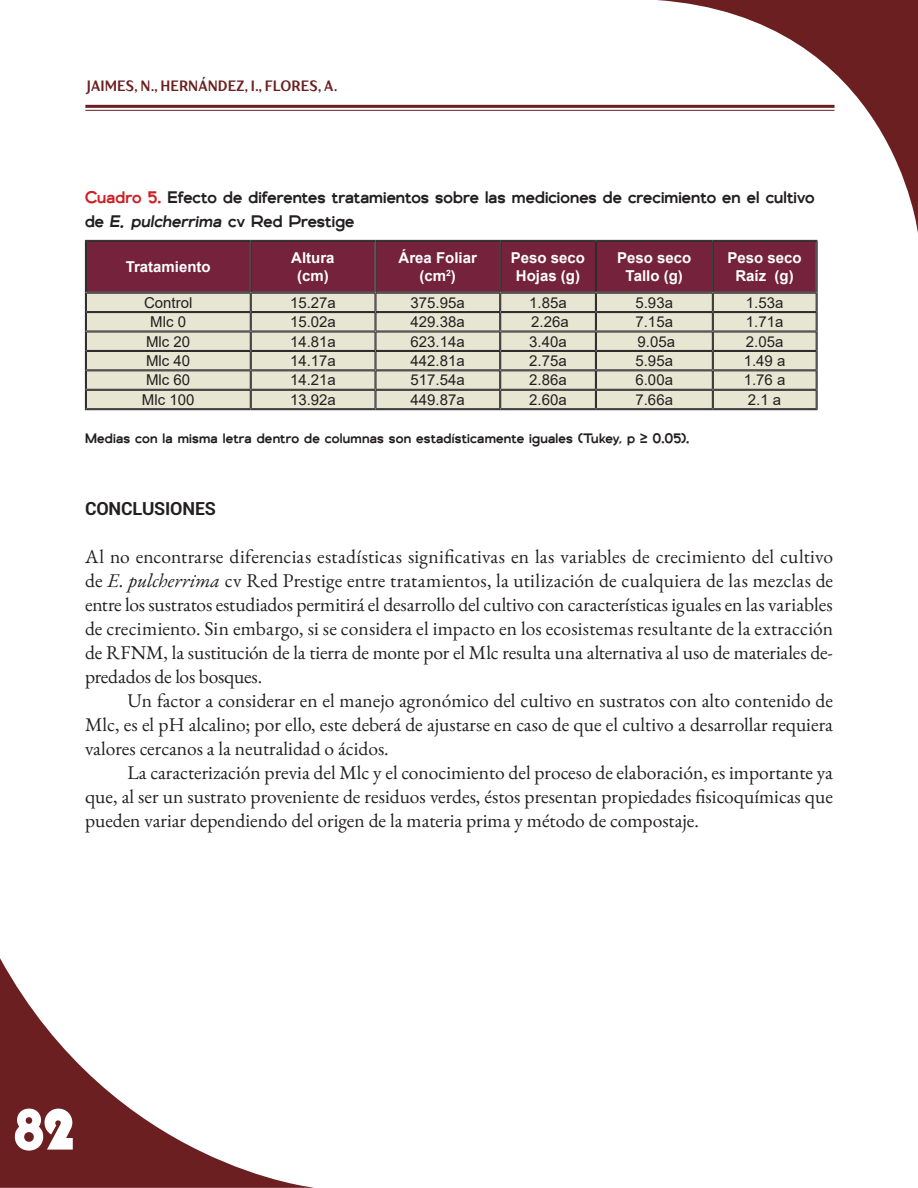
<style>
.page{position:relative;width:918px;height:1188px;background:#fff}
.page>*{position:absolute;margin:0;border:0;box-sizing:border-box;transform-origin:0 0}
.t1{font:60px "Bauhaus 93";color:#fff}
.primer_párrafo{font:19.5px/24px "EB Garamond";letter-spacing:-.01em;color:#231f20;text-align:justify}
.cuerpo_de_texto{font:19.5px/24px "EB Garamond";color:#231f20;text-align:justify}
.subtitulo{font:700 18px "Roboto";letter-spacing:-.005em;color:#231f20}
.titulo_cuadro{font:500 16.5px/24px "Genova";color:#231f20}
.t2{font:15px "Arial";color:#231f20}
.t3{font:700 15px/18px "Arial";color:#fff;text-align:center}
.t4{font:700 15px "TT Drugs Trl Cnd";letter-spacing:.005em;color:#6b1f20}
.fuente_cuadro{font:500 13.5px "Genova";letter-spacing:.015em;color:#231f20}
.s1{color:#cd2027}
.s2{font-style:italic}
.s3{font-family:"Arial";font-weight:700}
</style>
<div class="page">
<svg style="left:0;top:958px;width:315px;height:230px"></svg>
<svg style="left:656px;top:0;width:262px;height:233px"></svg>
<hr style="left:85px;top:105px;width:750px;height:3px;background:#6b1d1f">
<hr style="left:85px;top:110px;width:750px;height:1px;background:#6b1d1f">
<hr style="left:85px;top:240px;width:166px;height:1px;background:#231f20">
<hr style="left:251px;top:240px;width:124px;height:1px;background:#231f20">
<hr style="left:375px;top:240px;width:125px;height:1px;background:#231f20">
<hr style="left:500px;top:240px;width:96px;height:1px;background:#231f20">
<hr style="left:596px;top:240px;width:117px;height:1px;background:#231f20">
<hr style="left:713px;top:240px;width:104px;height:1px;background:#231f20">
<svg style="left:85px;top:241px;width:733px;height:169px;background:#b59b98"></svg>
<hr style="left:86px;top:408px;width:165px;height:1px;background:#231f20">
<hr style="left:85px;top:409px;width:166px;height:1px;background:#231f20">
<hr style="left:251px;top:408px;width:124px;height:1px;background:#231f20">
<hr style="left:251px;top:409px;width:124px;height:1px;background:#231f20">
<hr style="left:376px;top:408px;width:124px;height:1px;background:#231f20">
<hr style="left:375px;top:409px;width:125px;height:1px;background:#231f20">
<hr style="left:501px;top:408px;width:95px;height:1px;background:#231f20">
<hr style="left:500px;top:409px;width:96px;height:1px;background:#231f20">
<hr style="left:596px;top:408px;width:117px;height:1px;background:#231f20">
<hr style="left:596px;top:409px;width:117px;height:1px;background:#231f20">
<hr style="left:713px;top:408px;width:104px;height:1px;background:#231f20">
<hr style="left:713px;top:409px;width:104px;height:1px;background:#231f20">
<p class="t4" style="left:87px;top:76px;width:252px">JAIMES, N., HERNÁNDEZ, I., FLORES, A.</p>
<p class="titulo_cuadro" style="left:85px;top:185px;width:731px"><span class="s1">Cuadro 5.</span> Efecto de diferentes tratamientos sobre las mediciones de crecimiento en el cultivo de <span class="s2">E. pulcherrima</span> cv Red Prestige</p>
<p class="t3" style="left:126px;top:258px;width:87px">Tratamiento</p>
<p class="t3" style="left:291px;top:249px;width:45px">Altura (cm)</p>
<p class="t3" style="left:399px;top:249px;width:80px">Área Foliar (cm<sup>2</sup>)</p>
<p class="t3" style="left:511px;top:249px;width:76px">Peso seco<br>Hojas (g)</p>
<p class="t3" style="left:617px;top:249px;width:76px">Peso seco<br>Tallo (g)</p>
<p class="t3" style="left:728px;top:249px;width:76px">Peso seco<br>Raíz (g)</p>
<p class="t2" style="left:144px;top:292px;width:50px">Control</p>
<p class="t2" style="left:290px;top:292px;width:47px">15.27a</p>
<p class="t2" style="left:411px;top:292px;width:56px">375.95a</p>
<p class="t2" style="left:529px;top:292px;width:39px">1.85a</p>
<p class="t2" style="left:635px;top:292px;width:39px">5.93a</p>
<p class="t2" style="left:746px;top:292px;width:39px">1.53a</p>
<p class="t2" style="left:150px;top:312px;width:37px">Mlc 0</p>
<p class="t2" style="left:290px;top:312px;width:47px">15.02a</p>
<p class="t2" style="left:411px;top:312px;width:56px">429.38a</p>
<p class="t2" style="left:531px;top:312px;width:39px">2.26a</p>
<p class="t2" style="left:635px;top:312px;width:39px">7.15a</p>
<p class="t2" style="left:746px;top:312px;width:39px">1.71a</p>
<p class="t2" style="left:146px;top:331px;width:46px">Mlc 20</p>
<p class="t2" style="left:290px;top:331px;width:47px">14.81a</p>
<p class="t2" style="left:411px;top:331px;width:56px">623.14a</p>
<p class="t2" style="left:529px;top:331px;width:39px">3.40a</p>
<p class="t2" style="left:638px;top:331px;width:39px">9.05a</p>
<p class="t2" style="left:746px;top:331px;width:39px">2.05a</p>
<p class="t2" style="left:146px;top:350px;width:46px">Mlc 40</p>
<p class="t2" style="left:290px;top:350px;width:47px">14.17a</p>
<p class="t2" style="left:411px;top:350px;width:56px">442.81a</p>
<p class="t2" style="left:529px;top:350px;width:39px">2.75a</p>
<p class="t2" style="left:635px;top:350px;width:39px">5.95a</p>
<p class="t2" style="left:744px;top:350px;width:43px">1.49 a</p>
<p class="t2" style="left:146px;top:370px;width:46px">Mlc 60</p>
<p class="t2" style="left:290px;top:370px;width:47px">14.21a</p>
<p class="t2" style="left:411px;top:370px;width:56px">517.54a</p>
<p class="t2" style="left:529px;top:370px;width:39px">2.86a</p>
<p class="t2" style="left:635px;top:370px;width:39px">6.00a</p>
<p class="t2" style="left:744px;top:370px;width:43px">1.76 a</p>
<p class="t2" style="left:142px;top:389px;width:54px">Mlc 100</p>
<p class="t2" style="left:290px;top:389px;width:47px">13.92a</p>
<p class="t2" style="left:411px;top:389px;width:56px">449.87a</p>
<p class="t2" style="left:529px;top:389px;width:39px">2.60a</p>
<p class="t2" style="left:635px;top:389px;width:39px">7.66a</p>
<p class="t2" style="left:748px;top:389px;width:35px">2.1 a</p>
<p class="fuente_cuadro" style="left:85px;top:430px;width:606px">Medias con la misma letra dentro de columnas son estadísticamente iguales (Tukey, p <span class="s3">≥</span> 0.05).</p>
<p class="subtitulo" style="left:85px;top:495px;width:133px">CONCLUSIONES</p>
<p class="primer_párrafo" style="left:85px;top:544px;width:749px">Al no encontrarse diferencias estadísticas significativas en las variables de crecimiento del cultivo de <span class="s2">E. pulcherrima</span> cv Red Prestige entre tratamientos, la utilización de cualquiera de las mezclas de entre los sustratos estudiados permitirá el desarrollo del cultivo con características iguales en las variables de crecimiento. Sin embargo, si se considera el impacto en los ecosistemas resultante de la extracción de RFNM, la sustitución de la tierra de monte por el Mlc resulta una alternativa al uso de materiales de&shy;predados de los bosques.</p>
<p class="cuerpo_de_texto" style="left:85px;top:688px;width:749px;text-indent:43px">Un factor a considerar en el manejo agronómico del cultivo en sustratos con alto contenido de Mlc, es el pH alcalino; por ello, este deberá de ajustarse en caso de que el cultivo a desarrollar requiera valores cercanos a la neutralidad o ácidos.</p>
<p class="cuerpo_de_texto" style="left:85px;top:760px;width:749px;text-indent:43px">La caracterización previa del Mlc y el conocimiento del proceso de elaboración, es importante ya que, al ser un sustrato proveniente de residuos verdes, éstos presentan propiedades fisicoquímicas que pueden variar dependiendo del origen de la materia prima y método de compostaje.</p>
<h1 class="t1" style="left:12px;top:1096px;width:65px">82</h1>
</div>
